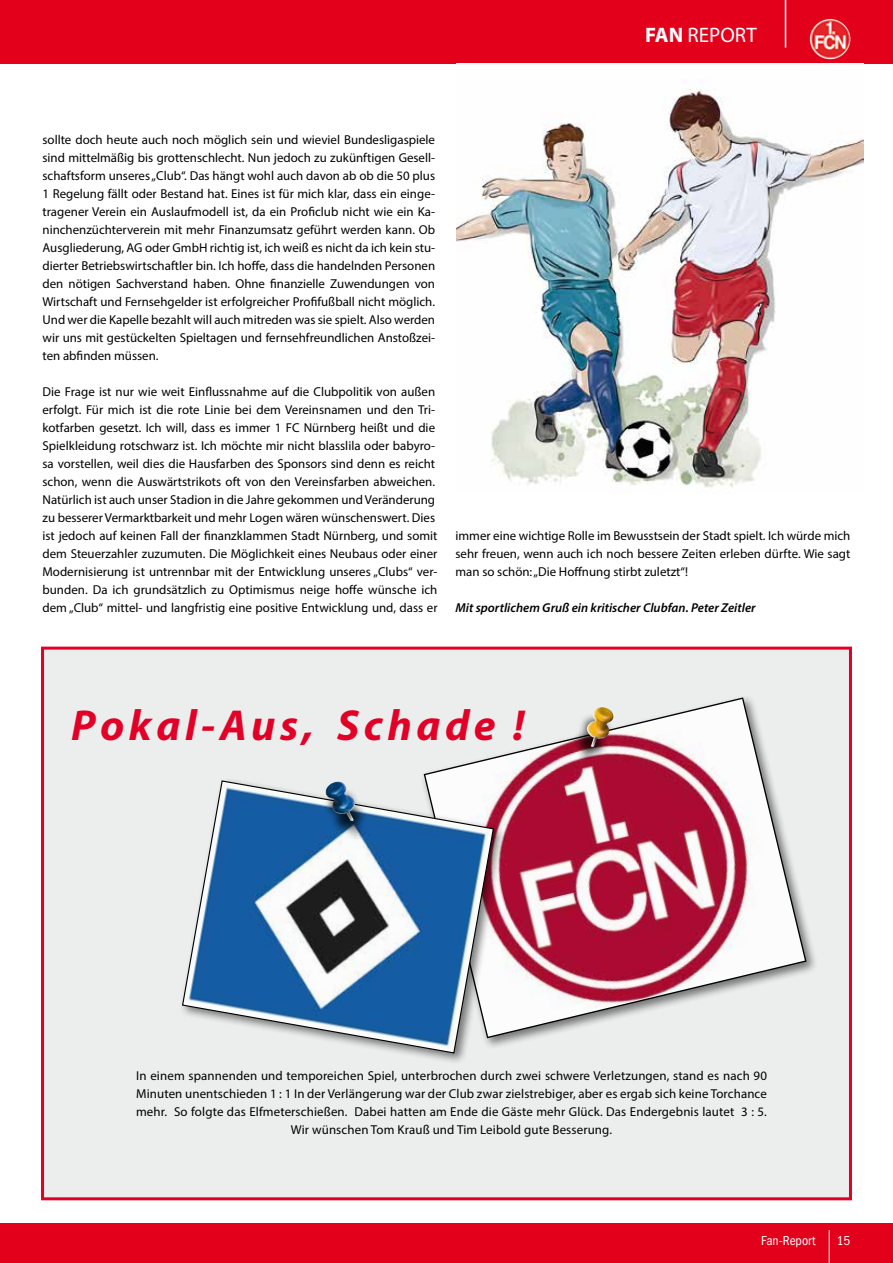
<style>
.page{position:relative;width:893px;height:1263px;background:#fff}
.page>*{position:absolute;margin:0;border:0;box-sizing:border-box;transform-origin:0 0}
.t1{font:italic 700 43.5px "Myriad Pro";color:#e20026}
.t2{font:21px "Myriad Pro";color:#fff}
.t3{font:condensed 13.5px "Franklin Gothic";color:#fff}
.t4{font:12.9px/18px "Myriad Pro";color:#000;text-align:justify}
.t5{font:italic 600 12.9px "Myriad Pro";color:#000}
.s1{font-weight:700}
</style>
<div class="page">
<div style="left:0;top:1223px;width:893px;height:40px;background:#e2001a"></div>
<div style="left:0;top:0;width:893px;height:64px;background:#e2001a"></div>
<hr style="left:829px;top:1230px;width:1px;height:33px;background:#fff">
<hr style="left:785px;top:0;width:1px;height:48px;background:#fff">
<img style="left:810px;top:19px;width:40px;height:40px;border-radius:20px">
<div style="left:41px;top:647px;width:811px;height:553px;background:#eceded;border:3px solid #e20026"></div>
<img style="left:456px;top:88px;width:407px;height:400px">
<svg style="left:423px;top:697px;width:384px;height:342px"></svg>
<div style="left:572px;top:712px;width:42px;height:48px;background:#000;opacity:.75"></div>
<img style="left:586px;top:707px;width:28px;height:40px">
<div style="left:178px;top:777px;width:328px;height:288px;background:#000;opacity:.5"></div>
<svg style="left:181px;top:780px;width:314px;height:274px"></svg>
<div style="left:323px;top:787px;width:45px;height:55px;background:#000;opacity:.75"></div>
<img style="left:325px;top:782px;width:31px;height:39px">
<h2 class="t2" style="left:645px;top:22px;width:113px"><span class="s1">FAN</span> REPORT</h2>
<p class="t4" style="left:43px;top:130px;width:394px">sollte doch heute auch noch möglich sein und wieviel Bundesligaspiele sind mittelmäßig bis grottenschlecht. Nun jedoch zu zukünftigen Gesell&shy;schaftsform unseres „Club“. Das hängt wohl auch davon ab ob die 50 plus 1 Regelung fällt oder Bestand hat. Eines ist für mich klar, dass ein einge&shy;tragener Verein ein Auslaufmodell ist, da ein Proficlub nicht wie ein Ka&shy;ninchenzüchterverein mit mehr Finanzumsatz geführt werden kann. Ob Ausgliederung, AG oder GmbH richtig ist, ich weiß es nicht da ich kein stu&shy;dierter Betriebswirtschaftler bin. Ich hoffe, dass die handelnden Personen den nötigen Sachverstand haben. Ohne finanzielle Zuwendungen von Wirtschaft und Fernsehgelder ist erfolgreicher Profifußball nicht möglich.<br>Und wer die Kapelle bezahlt will auch mitreden was sie spielt. Also werden wir uns mit gestückelten Spieltagen und fernsehfreundlichen Anstoßzei&shy;ten abfinden müssen.</p>
<p class="t4" style="left:43px;top:382px;width:396px;text-align:left">Die Frage ist nur wie weit Einflussnahme auf die Clubpolitik von außen erfolgt. Für mich ist die rote Linie bei dem Vereinsnamen und den Tri&shy;kotfarben gesetzt. Ich will, dass es immer 1 FC Nürnberg heißt und die Spielkleidung rotschwarz ist. Ich möchte mir nicht blasslila oder babyro&shy;sa vorstellen, weil dies die Hausfarben des Sponsors sind denn es reicht schon, wenn die Auswärtstrikots oft von den Vereinsfarben abweichen.<br>Natürlich ist auch unser Stadion in die Jahre gekommen und Veränderung zu besserer Vermarktbarkeit und mehr Logen wären wünschenswert. Dies ist jedoch auf keinen Fall der finanzklammen Stadt Nürnberg, und somit dem Steuerzahler zuzumuten. Die Möglichkeit eines Neubaus oder einer Modernisierung ist untrennbar mit der Entwicklung unseres „Clubs“ ver&shy;bunden. Da ich grundsätzlich zu Optimismus neige hoffe wünsche ich dem „Club“ mittel- und langfristig eine positive Entwicklung und, dass er</p>
<p class="t4" style="left:455px;top:526px;width:396px">immer eine wichtige Rolle im Bewusstsein der Stadt spielt. Ich würde mich sehr freuen, wenn auch ich noch bessere Zeiten erleben dürfte. Wie sagt man so schön: „Die Hoffnung stirbt zuletzt“!</p>
<p class="t5" style="left:455px;top:599px;width:302px">Mit sportlichem Gruß ein kritischer Clubfan. Peter Zeitler</p>
<h1 class="t1" style="left:71px;top:697px;width:455px">P o k a l - A u s , S c h a d e !</h1>
<p class="t4" style="left:136px;top:1066px;width:632px;text-align:center">In einem spannenden und temporeichen Spiel, unterbrochen durch zwei schwere Verletzungen, stand es nach 90<br>Minuten unentschieden 1 : 1 In der Verlängerung war der Club zwar zielstrebiger, aber es ergab sich keine Torchance mehr. So folgte das Elfmeterschießen. Dabei hatten am Ende die Gäste mehr Glück. Das Endergebnis lautet 3 : 5.<br>Wir wünschen Tom Krauß und Tim Leibold gute Besserung.</p>
<p class="t3" style="left:761px;top:1233px;width:56px">Fan-Report</p>
<p class="t3" style="left:837px;top:1233px;width:15px">15</p>
</div>
